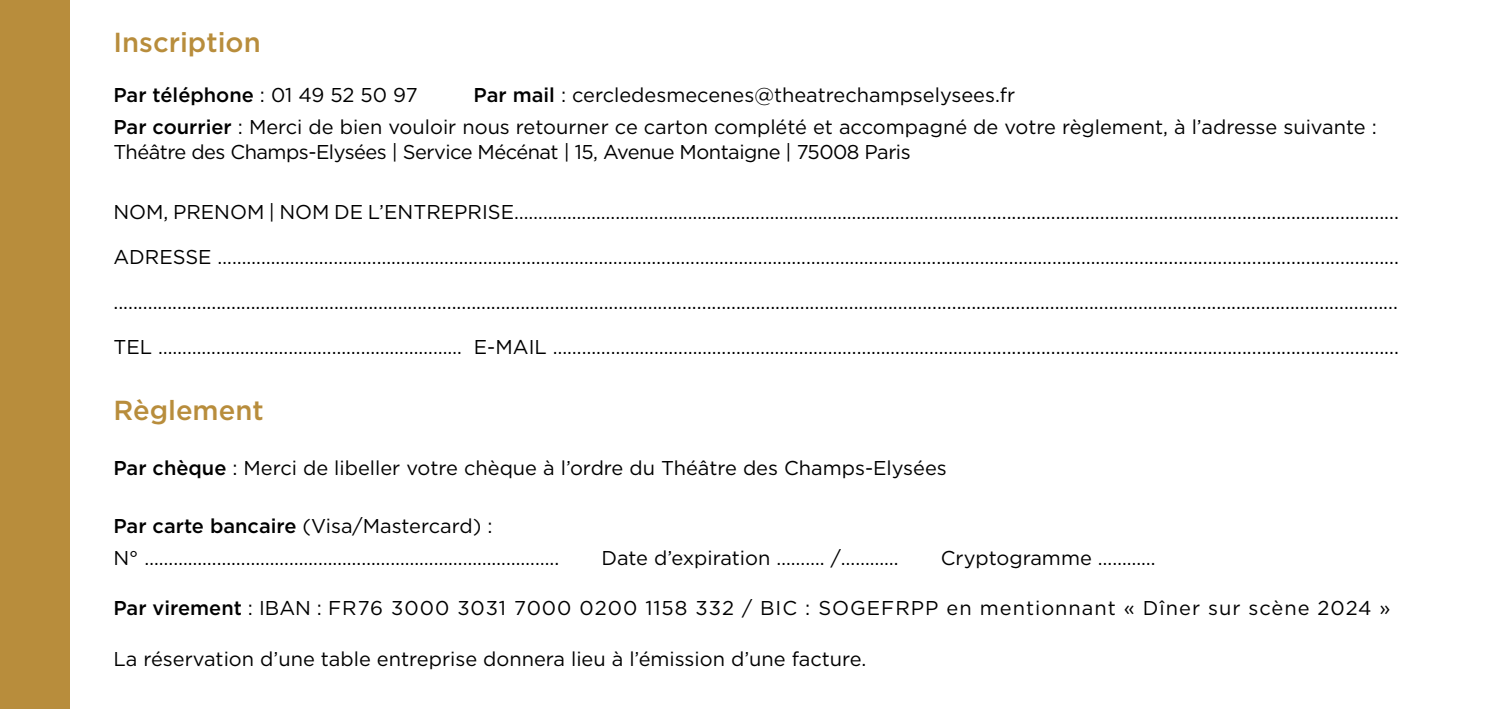
<style>
.page{position:relative;width:1489px;height:709px;background:#fff}
.page>*{position:absolute;margin:0;border:0;box-sizing:border-box;transform-origin:0 0}
.t1{font:500 27.5px "Gotham";color:#b88d3c}
.t2{font:20px/32px "Gotham";color:#000;text-align:center}
.t3{font:20px "Gotham";letter-spacing:.05em;color:#000}
.t4{font:20px "Gotham";letter-spacing:-.025em;color:#000}
.t5{font:500 20px "Gotham";color:#000}
.s1{font-weight:400}
.s2{font-weight:500}
</style>
<div class="page">
<div style="left:0;top:0;width:69px;height:709px;background:#b88d3c"></div>
<h1 class="t1" style="left:113px;top:24px;width:149px">Inscription</h1>
<p class="t5" style="left:113px;top:82px;width:306px">Par téléphone <span class="s1">: 01 49 52 50 97</span></p>
<p class="t2" style="left:113px;top:79px;width:1264px"><span class="s2">Par mail</span> : cercledesmecenes@theatrechampselysees.fr<br><span class="s2">Par courrier</span> : Merci de bien vouloir nous retourner ce carton complété et accompagné de votre règlement, à l’adresse suivante :</p>
<p class="t4" style="left:113px;top:139px;width:798px">Théâtre des Champs-Elysées | Service Mécénat | 15, Avenue Montaigne | 75008 Paris</p>
<p class="t2" style="left:113px;top:196px;width:1286px">NOM, PRENOM | NOM DE L’ENTREPRISE………………………………………………………………………………….........................................................................................</p>
<p class="t2" style="left:113px;top:241px;width:1286px">ADRESSE ……………………………………………………………………………………………..………………………………………………………………………........................................................</p>
<p class="t2" style="left:113px;top:286px;width:1285px">......................................................................................................................................................................................................................................................................</p>
<p class="t2" style="left:113px;top:331px;width:1286px">TEL ……………………………………………………… E-MAIL …………………………………………………………………………….......................................................................................</p>
<h1 class="t1" style="left:113px;top:392px;width:152px">Règlement</h1>
<p class="t2" style="left:113px;top:452px;width:835px"><span class="s2">Par chèque</span> : Merci de libeller votre chèque à l’ordre du Théâtre des Champs-Elysées</p>
<p class="t2" style="left:113px;top:509px;width:447px;text-align:left"><span class="s2">Par carte bancaire</span> (Visa/Mastercard) :<br>N° …………………………………………………………………………..</p>
<p class="t2" style="left:601px;top:542px;width:299px">Date d’expiration ………. /…………</p>
<p class="t2" style="left:940px;top:542px;width:216px">Cryptogramme …………</p>
<p class="t3" style="left:113px;top:595px;width:1278px"><span class="s2">Par virement</span> : IBAN : FR76 3000 3031 7000 0200 1158 332 / BIC : SOGEFRPP en mentionnant « Dîner sur scène 2024 »</p>
<p class="t2" style="left:113px;top:642px;width:754px">La réservation d’une table entreprise donnera lieu à l’émission d’une facture.</p>
</div>
